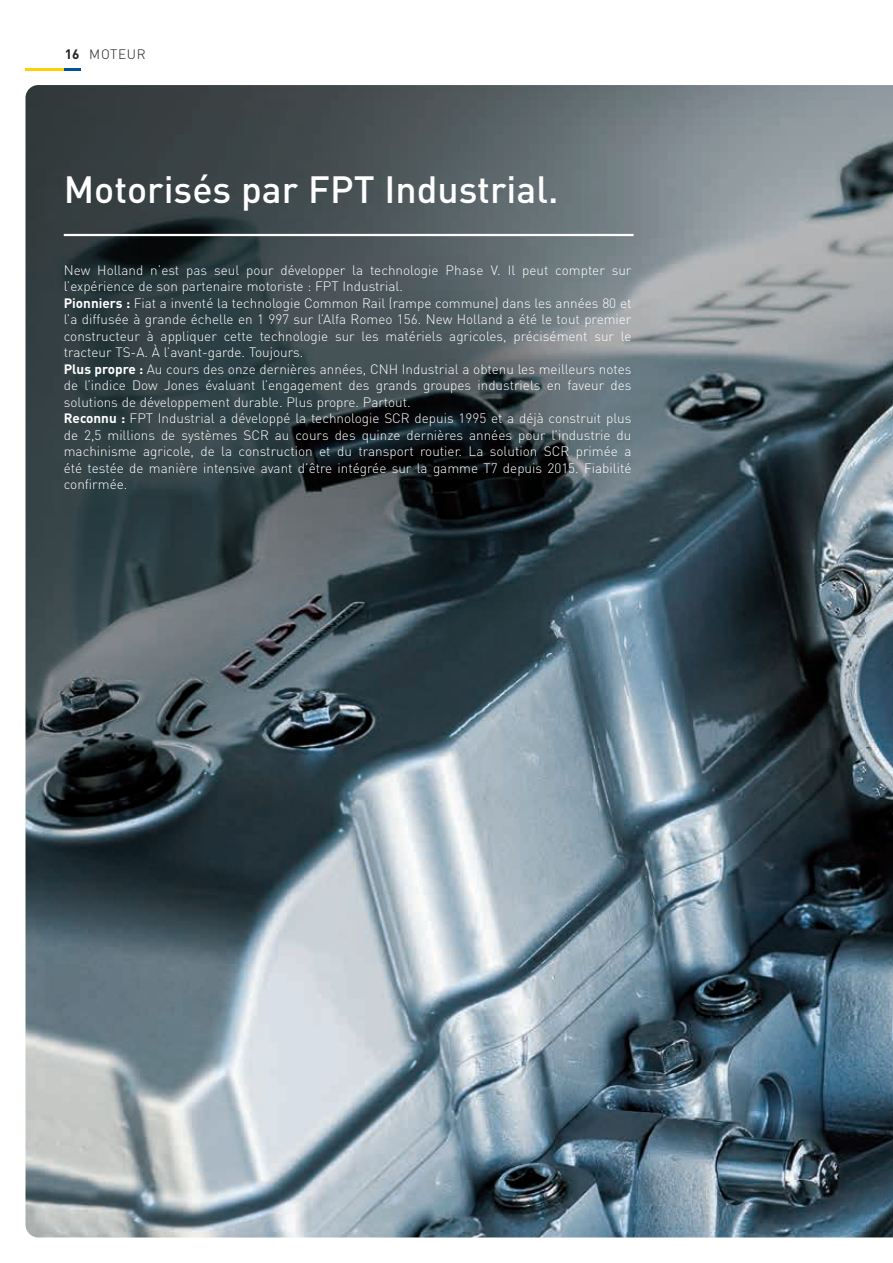
<style>
.page{position:relative;width:893px;height:1263px;background:#fff}
.page>*{position:absolute;margin:0;border:0;box-sizing:border-box;transform-origin:0 0}
.t1{font:500 37.5px "DIN";color:#fff}
.t2{font:300 13.5px/16.5px "DIN";color:#fff}
.t3{font:300 13.5px "DIN";letter-spacing:.05em;color:#231f20}
.s1{font-weight:700}
</style>
<div class="page">
<svg style="left:26px;top:68px;width:55px;height:2px"></svg>
<img style="left:26px;top:85px;width:867px;height:1152px">
<hr style="left:64px;top:234px;width:570px;height:2px;background:#fff">
<p class="t3" style="left:65px;top:45px;width:82px"><span class="s1">16</span> MOTEUR</p>
<h1 class="t1" style="left:64px;top:166px;width:496px">Motorisés par FPT Industrial.</h1>
<p class="t2" style="left:64px;top:261px;width:569px">New Holland n’est pas seul pour développer la technologie Phase V. Il peut compter sur l’expérience de son partenaire motoriste : FPT Industrial.<br><span class="s1">Pionniers :</span> Fiat a inventé la technologie Common Rail (rampe commune) dans les années 80 et l’a diffusée à grande échelle en 1 997 sur l’Alfa Romeo 156. New Holland a été le tout premier constructeur à appliquer cette technologie sur les matériels agricoles, précisément sur le tracteur TS-A. À l’avant-garde. Toujours.<br><span class="s1">Plus propre :</span> Au cours des onze dernières années, CNH Industrial a obtenu les meilleurs notes de l’indice Dow Jones évaluant l’engagement des grands groupes industriels en faveur des solutions de développement durable. Plus propre. Partout.<br><span class="s1">Reconnu :</span> FPT Industrial a développé la technologie SCR depuis 1995 et a déjà construit plus de 2,5 millions de systèmes SCR au cours des quinze dernières années pour l’industrie du machinisme agricole, de la construction et du transport routier. La solution SCR primée a été testée de manière intensive avant d’être intégrée sur la gamme T7 depuis 2015. Fiabilité confirmée.</p>
</div>
